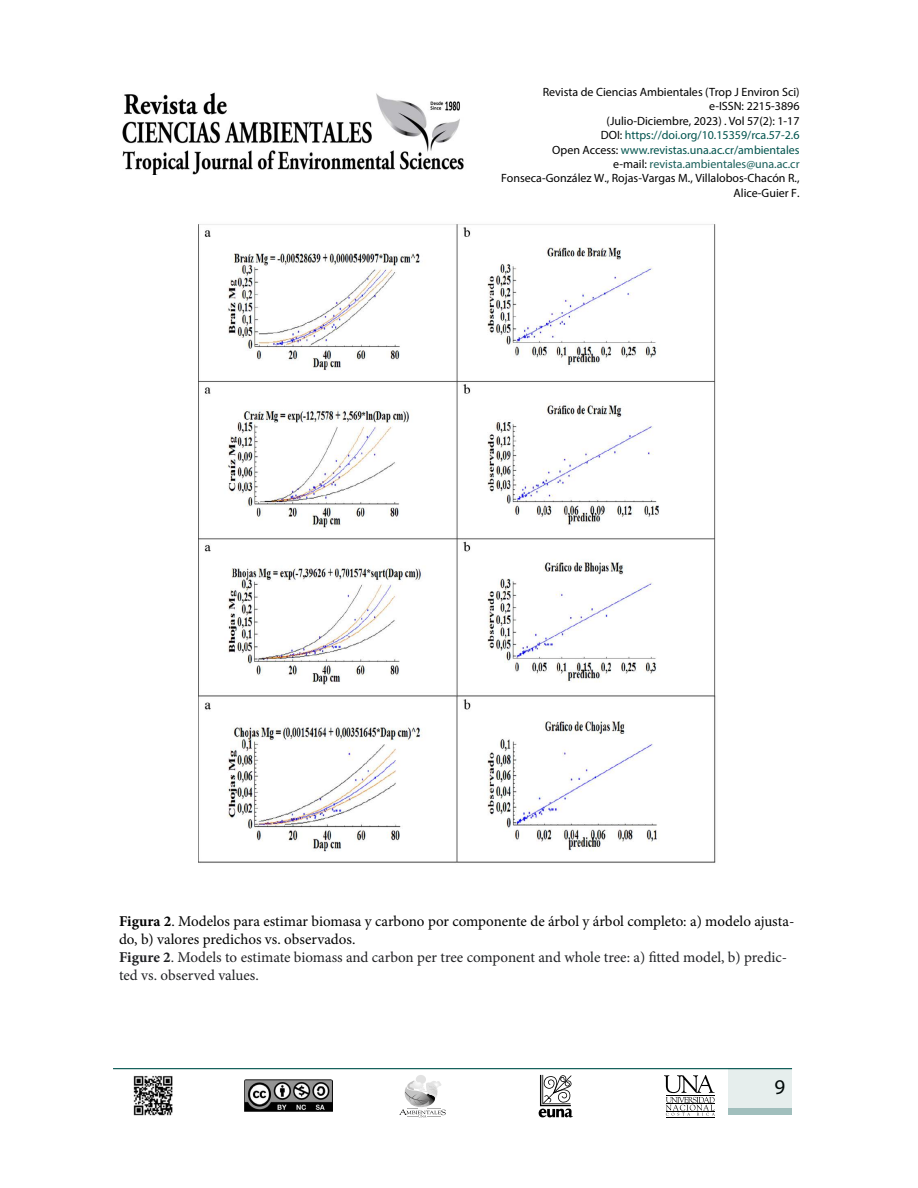
<style>
.page{position:relative;width:918px;height:1188px;background:#fff}
.page>*{position:absolute;margin:0;border:0;box-sizing:border-box;transform-origin:0 0}
.t1{font:21px "Myriad Pro";color:#000}
.t2{font:15px/18px "Minion Pro";color:#000}
.t3{font:12px/14.4px "Myriad Pro";color:#000;text-align:right}
.s1{color:#00534d}
.s2{color:#195f5a}
.s3{font-weight:700}
.s4{font-weight:700;color:#202124}
.s5{color:#202124}
</style>
<div class="page">
<svg style="left:539px;top:1075px;width:34px;height:42px"></svg>
<div style="left:416px;top:1075px;width:10px;height:9px;background:#e2e2e2;border-radius:50%"></div>
<svg style="left:399px;top:1081px;width:47px;height:36px"></svg>
<hr style="left:666px;top:1117px;width:48px;height:1px;background:#000">
<svg style="left:664px;top:1075px;width:51px;height:41px"></svg>
<hr style="left:113px;top:1068px;width:679px;height:1px;background:#00534d">
<div style="left:729px;top:1068px;width:63px;height:46px;background:#e6eeed"></div>
<div style="left:729px;top:1108px;width:63px;height:6px;background:#a1bfbd"></div>
<img style="left:244px;top:1080px;width:89px;height:31px">
<img style="left:122px;top:92px;width:342px;height:83px">
<img style="left:133px;top:1075px;width:40px;height:41px">
<img style="left:199px;top:224px;width:517px;height:639px">
<p class="t3" style="left:501px;top:85px;width:300px">Revista de Ciencias Ambientales (Trop J Environ Sci)<br>e-ISSN: 2215-3896<br>(Julio-Diciembre, 2023) . Vol 57(2): 1-17<br>DOI: <span class="s1">https://doi.org/10.15359/rca.57-2.6<br></span>Open Access: <span class="s1">www.revistas.una.ac.cr/ambientales<br></span>e-mail: <span class="s2">revista.ambientales@una.ac.cr<br></span>Fonseca-González W., Rojas-Vargas M., Villalobos-Chacón R., Alice-Guier F.</p>
<p class="t2" style="left:119px;top:913px;width:677px"><span class="s3">Figura 2</span>. Modelos para estimar biomasa y carbono por componente de árbol y árbol completo: a) modelo ajusta&shy;do, b) valores predichos vs. observados.<br><span class="s4">Figure 2</span><span class="s5">. Models to estimate biomass and carbon per tree component and whole tree: a) fitted model, b) predic&shy;ted vs. observed values.</span></p>
<h1 class="t1" style="left:774px;top:1074px;width:12px">9</h1>
</div>
